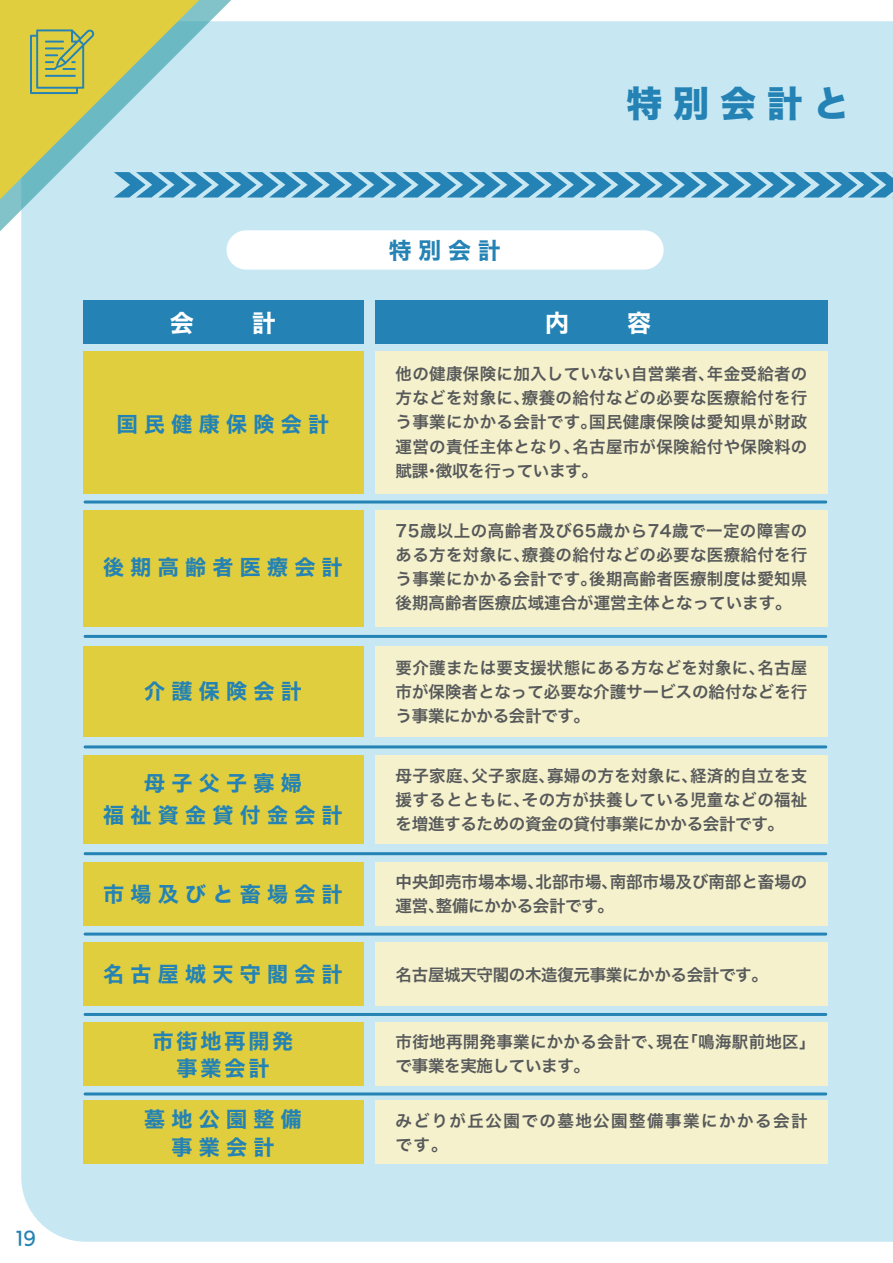
<style>
.page{position:relative;width:893px;height:1263px;background:#fff}
.page>*{position:absolute;margin:0;border:0;box-sizing:border-box;transform-origin:0 0}
.t1{font:36px "Hiragino Sans W8";letter-spacing:.3em;color:#2483b4}
.t2{font:24px "Hiragino Sans W7";color:#fff}
.t3{font:22.8px "Hiragino Sans W7";color:#2483b4}
.t4{font:21px/31.5px "Hiragino Sans W7";letter-spacing:.3em;color:#2483b4;text-align:center}
.t5{font:21px/27px "Hiragino Sans W7";letter-spacing:.14em;color:#2483b4;text-align:center}
.t6{font:18px "UD Kakugo Large Pr 6 N DB";color:#2483b4}
.t7{font:16.5px/24px "Hiragino Sans W6";color:#57585a;text-align:justify}
.t8{font:16.5px/24px "Hiragino Sans W6";letter-spacing:.02em;color:#57585a}
.t9{font:16.5px/24px "Hiragino Sans W6";letter-spacing:.09em;color:#57585a}
.t10{font:16.5px "Hiragino Sans W6";letter-spacing:-.02em;color:#57585a}
</style>
<div class="page">
<div style="left:21px;top:199px;width:872px;height:1043px;background:#c7e8f3"></div>
<svg style="left:0;top:199px;width:245px;height:45px;background:#c6e7f1"></svg>
<svg style="left:0;top:0;width:893px;height:199px;background:#bdddd9"></svg>
<div style="left:83px;top:300px;width:281px;height:43px;background:#2483b4"></div>
<div style="left:375px;top:300px;width:452px;height:43px;background:#2483b4"></div>
<div style="left:83px;top:352px;width:281px;height:142px;background:#e0ce3e"></div>
<div style="left:375px;top:352px;width:452px;height:142px;background:#f4f1cc"></div>
<div style="left:83px;top:510px;width:281px;height:116px;background:#e0ce3e"></div>
<div style="left:375px;top:510px;width:452px;height:116px;background:#f4f1cc"></div>
<div style="left:83px;top:646px;width:281px;height:91px;background:#e0ce3e"></div>
<div style="left:375px;top:646px;width:452px;height:91px;background:#f4f1cc"></div>
<div style="left:83px;top:755px;width:281px;height:89px;background:#e0ce3e"></div>
<div style="left:375px;top:755px;width:452px;height:89px;background:#f4f1cc"></div>
<div style="left:83px;top:862px;width:281px;height:64px;background:#e0ce3e"></div>
<div style="left:375px;top:862px;width:452px;height:64px;background:#f4f1cc"></div>
<div style="left:83px;top:942px;width:281px;height:64px;background:#e0ce3e"></div>
<div style="left:375px;top:942px;width:452px;height:64px;background:#f4f1cc"></div>
<div style="left:227px;top:230px;width:437px;height:40px;background:#fff;border-radius:20px"></div>
<div style="left:83px;top:1022px;width:281px;height:63px;background:#e0ce3e"></div>
<div style="left:375px;top:1022px;width:452px;height:63px;background:#f4f1cc"></div>
<div style="left:83px;top:1100px;width:281px;height:64px;background:#e0ce3e"></div>
<div style="left:375px;top:1100px;width:452px;height:64px;background:#f4f1cc"></div>
<div style="left:11px;top:1223px;width:29px;height:30px;background:#fff;border-radius:50%"></div>
<hr style="left:85px;top:500px;width:741px;height:3px;background:#2483b4">
<hr style="left:85px;top:635px;width:741px;height:3px;background:#2483b4">
<hr style="left:85px;top:745px;width:741px;height:3px;background:#2483b4">
<hr style="left:85px;top:852px;width:741px;height:3px;background:#2483b4">
<hr style="left:85px;top:932px;width:741px;height:3px;background:#2483b4">
<hr style="left:85px;top:1013px;width:741px;height:3px;background:#2483b4">
<hr style="left:85px;top:1092px;width:741px;height:3px;background:#2483b4">
<p class="t6" style="left:13px;top:1228px;width:24px">19</p>
<h3 class="t3" style="left:389px;top:232px;width:113px">特別会計</h3>
<h1 class="t1" style="left:626px;top:83px;width:225px">特別会計と</h1>
<h2 class="t2" style="left:170px;top:304px;width:108px">会　　計</h2>
<h2 class="t2" style="left:545px;top:304px;width:108px">内　　容</h2>
<p class="t4" style="left:117px;top:409px;width:214px">国民健康保険会計</p>
<p class="t4" style="left:103px;top:552px;width:241px">後期高齢者医療会計</p>
<p class="t4" style="left:144px;top:676px;width:159px">介護保険会計</p>
<p class="t4" style="left:103px;top:769px;width:241px">母子父子寡婦<br>福祉資金貸付金会計</p>
<p class="t4" style="left:103px;top:879px;width:241px">市場及びと畜場会計</p>
<p class="t4" style="left:103px;top:959px;width:241px">名古屋城天守閣会計</p>
<p class="t5" style="left:153px;top:1028px;width:142px">市街地再開発事業会計</p>
<p class="t7" style="left:396px;top:362px;width:413px">他の健康保険に加入していない自営業者、年金受給者の方などを対象に、療養の給付などの必要な医療給付を行う事業にかかる会計です。国民健康保険は愛知県が財政運営の責任主体となり、名古屋市が保険給付や保険料の賦課・徴収を行っています。</p>
<p class="t7" style="left:396px;top:518px;width:413px">75歳以上の高齢者及び65歳から74歳で一定の障害のある方を対象に、療養の給付などの必要な医療給付を行う事業にかかる会計です。後期高齢者医療制度は愛知県後期高齢者医療広域連合が運営主体となっています。</p>
<p class="t7" style="left:396px;top:655px;width:413px">要介護または要支援状態にある方などを対象に、名古屋市が保険者となって必要な介護サービスの給付などを行う事業にかかる会計です。</p>
<p class="t7" style="left:396px;top:763px;width:413px">母子家庭、父子家庭、寡婦の方を対象に、経済的自立を支援するとともに、その方が扶養している児童などの福祉を増進するための資金の貸付事業にかかる会計です。</p>
<p class="t7" style="left:396px;top:869px;width:413px">中央卸売市場本場、北部市場、南部市場及び南部と畜場の運営、整備にかかる会計です。</p>
<p class="t10" style="left:396px;top:960px;width:374px">名古屋城天守閣の木造復元事業にかかる会計です。</p>
<p class="t8" style="left:396px;top:1029px;width:421px">市街地再開発事業にかかる会計で、現在「鳴海駅前地区」で事業を実施しています。</p>
<p class="t4" style="left:144px;top:1105px;width:159px;line-height:28.5px">墓地公園整備事業会計</p>
<p class="t9" style="left:396px;top:1108px;width:413px">みどりが丘公園での墓地公園整備事業にかかる会計です。</p>
</div>
